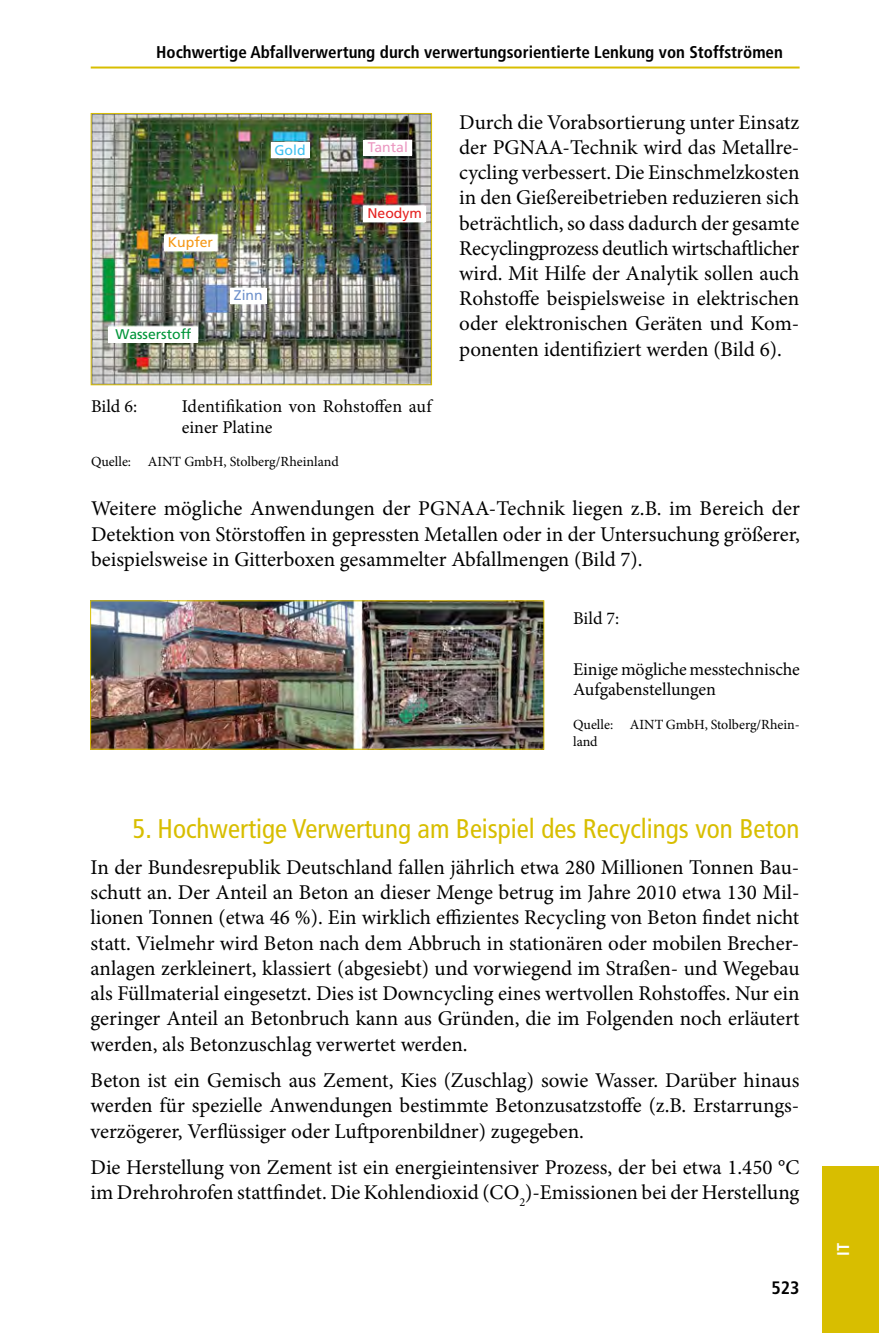
<style>
.page{position:relative;width:879px;height:1333px;background:#fff}
.page>*{position:absolute;margin:0;border:0;box-sizing:border-box;transform-origin:0 0}
.t1{font:condensed 27px "Frutiger";color:#d8be00}
.t2{font:21px/25.2px "Minion Pro";color:#000;text-align:justify}
.t3{font:18px/20px "Minion Pro";letter-spacing:-.005em;color:#000}
.t4{font:700 condensed 18px "Frutiger";color:#000}
.t5{font:700 condensed 17px "Frutiger";color:#000}
.t6{font:700 condensed 17px "Frutiger";color:#fff}
.t7{font:14px/16.8px "Minion Pro";color:#000}
.t8{font:14px "Frutiger";color:#009539}
.t9{font:14px "Frutiger";color:#eb98c1}
.t10{font:14px "Frutiger";color:#e52321}
.t11{font:14px "Frutiger";color:#f49817}
.t12{font:14px "Frutiger";color:#3dc0f0}
.t13{font:14px "Frutiger";color:#6e91cb}
</style>
<div class="page">
<hr style="left:91px;top:66px;width:708px;height:2px;background:#d8be00">
<div style="left:822px;top:1166px;width:57px;height:166px;background:#d8be00"></div>
<img style="left:93px;top:115px;width:337px;height:268px">
<div style="left:270px;top:143px;width:39px;height:15px;background:#fff"></div>
<div style="left:364px;top:140px;width:48px;height:15px;background:#fff"></div>
<div style="left:363px;top:206px;width:63px;height:15px;background:#fff"></div>
<div style="left:164px;top:235px;width:53px;height:15px;background:#fff"></div>
<div style="left:230px;top:288px;width:37px;height:15px;background:#fff"></div>
<div style="left:109px;top:327px;width:89px;height:15px;background:#fff"></div>
<div style="left:91px;top:113px;width:341px;height:272px;border:1px solid #d8be00"></div>
<img style="left:92px;top:602px;width:450px;height:145px">
<div style="left:90px;top:600px;width:454px;height:149px;border:1px solid #d8be00"></div>
<p class="t5" style="left:156px;top:42px;width:628px">Hochwertige Abfallverwertung durch verwertungsorientierte Lenkung von Stoffströmen</p>
<p class="t12" style="left:274px;top:142px;width:33px">Gold</p>
<p class="t9" style="left:368px;top:139px;width:42px">Tantal</p>
<p class="t11" style="left:168px;top:234px;width:47px">Kupfer</p>
<p class="t8" style="left:116px;top:326px;width:77px">Wasserstoff</p>
<p class="t13" style="left:234px;top:287px;width:30px">Zinn</p>
<p class="t10" style="left:367px;top:205px;width:56px">Neodym</p>
<p class="t3" style="left:91px;top:397px;width:48px">Bild 6:</p>
<p class="t3" style="left:182px;top:397px;width:251px">Identifikation von Rohstoffen auf einer Platine</p>
<p class="t7" style="left:91px;top:453px;width:249px">Quelle: AINT GmbH, Stolberg/Rheinland</p>
<p class="t2" style="left:459px;top:109px;width:342px">Durch die Vorabsortierung unter Einsatz der PGNAA-Technik wird das Metallre&shy;cycling verbessert. Die Einschmelzkosten in den Gießereibetrieben reduzieren sich beträchtlich, so dass dadurch der gesamte Recyclingprozess deutlich wirtschaftlicher wird. Mit Hilfe der Analytik sollen auch Rohstoffe beispielsweise in elektrischen oder elektronischen Geräten und Kom&shy;ponenten identifiziert werden (Bild 6).</p>
<p class="t2" style="left:91px;top:496px;width:710px">Weitere mögliche Anwendungen der PGNAA-Technik liegen z.B. im Bereich der Detektion von Störstoffen in gepressten Metallen oder in der Untersuchung größerer, beispielsweise in Gitterboxen gesammelter Abfallmengen (Bild 7).</p>
<p class="t3" style="left:573px;top:608px;width:48px">Bild 7:</p>
<p class="t3" style="left:573px;top:659px;width:228px">Einige mögliche messtechnische<br>Aufgabenstellungen</p>
<p class="t7" style="left:573px;top:716px;width:228px">Quelle: AINT GmbH, Stolberg/Rhein&shy;land</p>
<p class="t1" style="left:133px;top:812px;width:668px">5. Hochwertige Verwertung am Beispiel des Recyclings von Beton</p>
<p class="t2" style="left:91px;top:854px;width:710px">In der Bundesrepublik Deutschland fallen jährlich etwa 280 Millionen Tonnen Bau&shy;schutt an. Der Anteil an Beton an dieser Menge betrug im Jahre 2010 etwa 130 Mil&shy;lionen Tonnen (etwa 46 %). Ein wirklich effizientes Recycling von Beton findet nicht statt. Vielmehr wird Beton nach dem Abbruch in stationären oder mobilen Brecher&shy;anlagen zerkleinert, klassiert (abgesiebt) und vorwiegend im Straßen- und Wegebau als Füllmaterial eingesetzt. Dies ist Downcycling eines wertvollen Rohstoffes. Nur ein geringer Anteil an Betonbruch kann aus Gründen, die im Folgenden noch erläutert werden, als Betonzuschlag verwertet werden.</p>
<p class="t2" style="left:91px;top:1067px;width:710px">Beton ist ein Gemisch aus Zement, Kies (Zuschlag) sowie Wasser. Darüber hinaus werden für spezielle Anwendungen bestimmte Betonzusatzstoffe (z.B. Erstarrungs&shy;verzögerer, Verflüssiger oder Luftporenbildner) zugegeben.</p>
<p class="t2" style="left:91px;top:1154px;width:710px">Die Herstellung von Zement ist ein energieintensiver Prozess, der bei etwa 1.450 °C im Drehrohrofen stattfindet. Die Kohlendioxid (CO<sub>2</sub>)-Emissionen bei der Herstellung</p>
<p class="t4" style="left:771px;top:1276px;width:30px">523</p>
<p class="t6" style="left:833px;top:1255px;width:14px;rotate:-90deg">IT</p>
</div>
